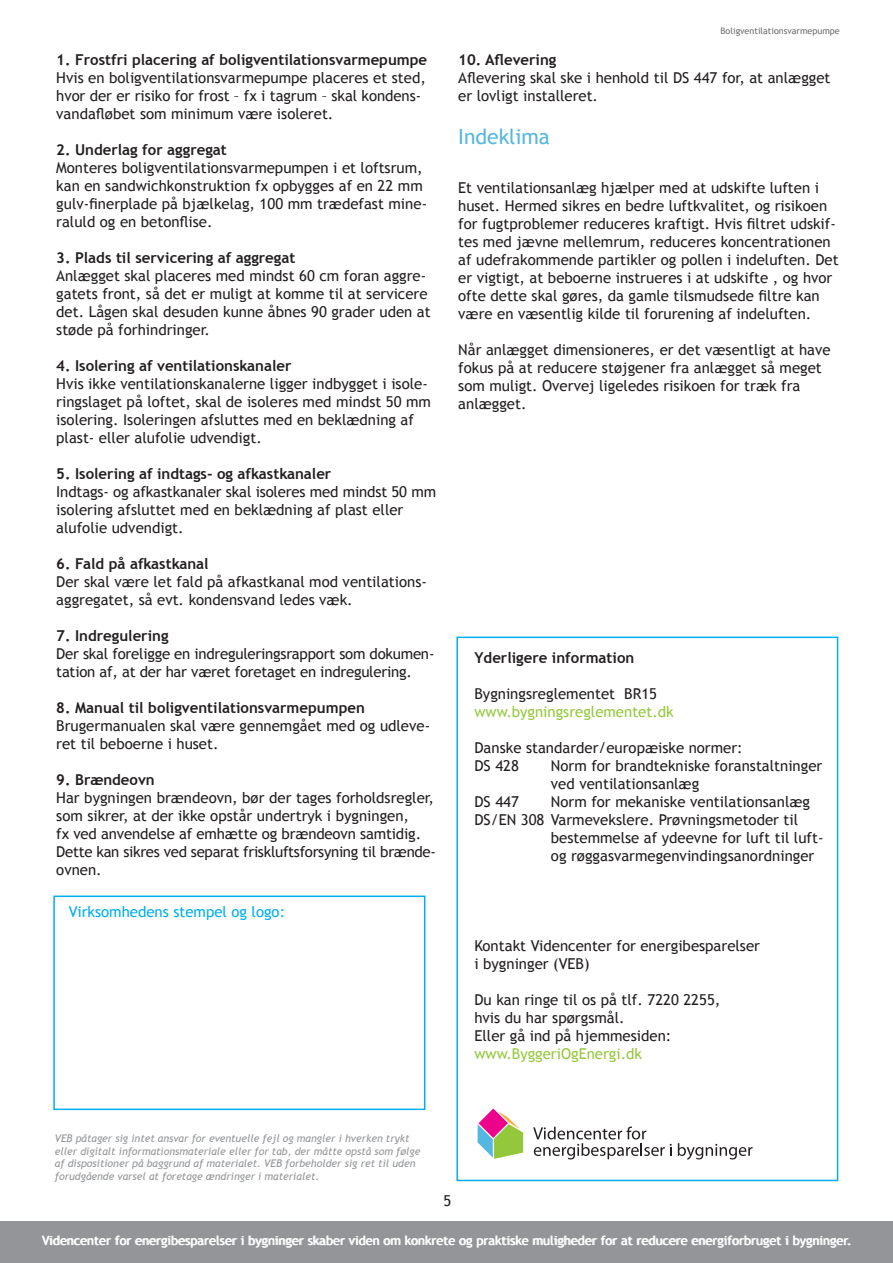
<style>
.page{position:relative;width:893px;height:1263px;background:#fff}
.page>*{position:absolute;margin:0;border:0;box-sizing:border-box;transform-origin:0 0}
.t1{font:21px "Trebuchet MS";color:#54b7df}
.t2{font:15px/18px "Trebuchet MS";color:#231f20}
.t3{font:700 15px "Trebuchet MS";color:#231f20}
.t4{font:15px "Trebuchet MS";color:#94c83c}
.t5{font:15px "Trebuchet MS";color:#00aeef}
.t6{font:12.75px "Trebuchet MS";color:#fff}
.t7{font:italic 10.5px/12.6px "Trebuchet MS";color:#939598}
.t8{font:9px "Trebuchet MS";color:#6c6d70}
</style>
<div class="page">
<div style="left:0;top:1221px;width:893px;height:41px;background:#939598"></div>
<svg style="left:678px;top:1143px;width:75px;height:17px"></svg>
<svg style="left:533px;top:1126px;width:139px;height:33px"></svg>
<svg style="left:478px;top:1108px;width:45px;height:51px"></svg>
<div style="left:456px;top:637px;width:382px;height:544px;border:2px solid #00aeef"></div>
<div style="left:53px;top:895px;width:372px;height:215px;border:2px solid #00aeef"></div>
<p class="t3" style="left:56px;top:50px;width:372px">1. Frostfri placering af boligventilationsvarmepumpe</p>
<p class="t2" style="left:56px;top:69px;width:371px">Hvis en boligventilationsvarmepumpe placeres et sted, hvor der er risiko for frost – fx i tagrum – skal kondens&shy;vandafløbet som minimum være isoleret.</p>
<p class="t3" style="left:56px;top:140px;width:172px">2. Underlag for aggregat</p>
<p class="t2" style="left:56px;top:159px;width:372px">Monteres boligventilationsvarmepumpen i et loftsrum, kan en sandwichkonstruktion fx opbygges af en 22 mm gulv-finerplade på bjælkelag, 100 mm trædefast mine&shy;raluld og en betonflise.</p>
<p class="t3" style="left:56px;top:248px;width:241px">3. Plads til servicering af aggregat</p>
<p class="t2" style="left:56px;top:267px;width:376px">Anlægget skal placeres med mindst 60 cm foran aggre&shy;gatets front, så det er muligt at komme til at servicere det. Lågen skal desuden kunne åbnes 90 grader uden at støde på forhindringer.</p>
<p class="t3" style="left:56px;top:356px;width:237px">4. Isolering af ventilationskanaler</p>
<p class="t2" style="left:56px;top:375px;width:376px">Hvis ikke ventilationskanalerne ligger indbygget i isole&shy;ringslaget på loftet, skal de isoleres med mindst 50 mm isolering. Isoleringen afsluttes med en beklædning af plast- eller alufolie udvendigt.</p>
<p class="t3" style="left:56px;top:464px;width:277px">5. Isolering af indtags- og afkastkanaler</p>
<p class="t2" style="left:56px;top:483px;width:381px">Indtags- og afkastkanaler skal isoleres med mindst 50 mm isolering afsluttet med en beklædning af plast eller alufolie udvendigt.</p>
<p class="t3" style="left:56px;top:554px;width:154px">6. Fald på afkastkanal</p>
<p class="t2" style="left:56px;top:573px;width:372px">Der skal være let fald på afkastkanal mod ventilations&shy;aggregatet, så evt. kondensvand ledes væk.</p>
<p class="t3" style="left:56px;top:626px;width:114px">7. Indregulering</p>
<p class="t2" style="left:56px;top:645px;width:380px">Der skal foreligge en indreguleringsrapport som dokumen&shy;tation af, at der har været foretaget en indregulering.</p>
<p class="t3" style="left:56px;top:698px;width:310px">8. Manual til boligventilationsvarmepumpen</p>
<p class="t2" style="left:56px;top:717px;width:375px">Brugermanualen skal være gennemgået med og udleve&shy;ret til beboerne i huset.</p>
<p class="t3" style="left:56px;top:770px;width:100px">9. Brændeovn</p>
<p class="t2" style="left:56px;top:789px;width:381px">Har bygningen brændeovn, bør der tages forholdsregler, som sikrer, at der ikke opstår undertryk i bygningen,<br>fx ved anvendelse af emhætte og brændeovn samtidig.<br>Dette kan sikres ved separat friskluftsforsyning til brænde&shy;ovnen.</p>
<p class="t5" style="left:69px;top:903px;width:218px">Virksomhedens stempel og logo:</p>
<p class="t8" style="left:720px;top:26px;width:121px">Boligventilationsvarmepumpe</p>
<p class="t3" style="left:458px;top:50px;width:100px">10. Aflevering</p>
<p class="t2" style="left:458px;top:69px;width:374px">Aflevering skal ske i henhold til DS 447 for, at anlægget er lovligt installeret.</p>
<h1 class="t1" style="left:458px;top:124px;width:93px">Indeklima</h1>
<p class="t2" style="left:458px;top:179px;width:382px">Et ventilationsanlæg hjælper med at udskifte luften i huset. Hermed sikres en bedre luftkvalitet, og risikoen for fugtproblemer reduceres kraftigt. Hvis filtret udskif&shy;tes med jævne mellemrum, reduceres koncentrationen af udefrakommende partikler og pollen i indeluften. Det er vigtigt, at beboerne instrueres i at udskifte , og hvor ofte dette skal gøres, da gamle tilsmudsede filtre kan være en væsentlig kilde til forurening af indeluften.</p>
<p class="t2" style="left:458px;top:341px;width:374px">Når anlægget dimensioneres, er det væsentligt at have fokus på at reducere støjgener fra anlægget så meget som muligt. Overvej ligeledes risikoen for træk fra anlægget.</p>
<p class="t3" style="left:474px;top:648px;width:161px">Yderligere information</p>
<p class="t2" style="left:474px;top:685px;width:184px">Bygningsreglementet BR15</p>
<p class="t4" style="left:474px;top:703px;width:201px">www.bygningsreglementet.dk</p>
<p class="t2" style="left:474px;top:739px;width:270px">Danske standarder/europæiske normer:<br>DS 428</p>
<p class="t2" style="left:551px;top:757px;width:273px">Norm for brandtekniske foranstaltninger ved ventilationsanlæg</p>
<p class="t2" style="left:474px;top:793px;width:46px">DS 447</p>
<p class="t2" style="left:551px;top:793px;width:261px">Norm for mekaniske ventilationsanlæg</p>
<p class="t2" style="left:474px;top:811px;width:325px">DS/EN 308 Varmevekslere. Prøvningsmetoder til</p>
<p class="t2" style="left:551px;top:829px;width:274px">bestemmelse af ydeevne for luft til luft-</p>
<p class="t2" style="left:551px;top:847px;width:265px">og røggasvarmegenvindingsanordninger</p>
<p class="t2" style="left:474px;top:937px;width:287px">Kontakt Videncenter for energibesparelser i bygninger (VEB)</p>
<p class="t2" style="left:474px;top:991px;width:247px">Du kan ringe til os på tlf. 7220 2255, hvis du har spørgsmål.<br>Eller gå ind på hjemmesiden:</p>
<p class="t4" style="left:474px;top:1045px;width:169px">www.ByggeriOgEnergi.dk</p>
<p class="t7" style="left:55px;top:1132px;width:367px">VEB påtager sig intet ansvar for eventuelle fejl og mangler i hverken trykt eller digitalt informationsmateriale eller for tab, der måtte opstå som følge af dispositioner på baggrund af materialet. VEB forbeholder sig ret til uden forudgående varsel at foretage ændringer i materialet.</p>
<p class="t2" style="left:443px;top:1192px;width:9px">5</p>
<p class="t6" style="left:42px;top:1233px;width:811px">Videncenter for energibesparelser i bygninger skaber viden om konkrete og praktiske muligheder for at reducere energiforbruget i bygninger.</p>
</div>
